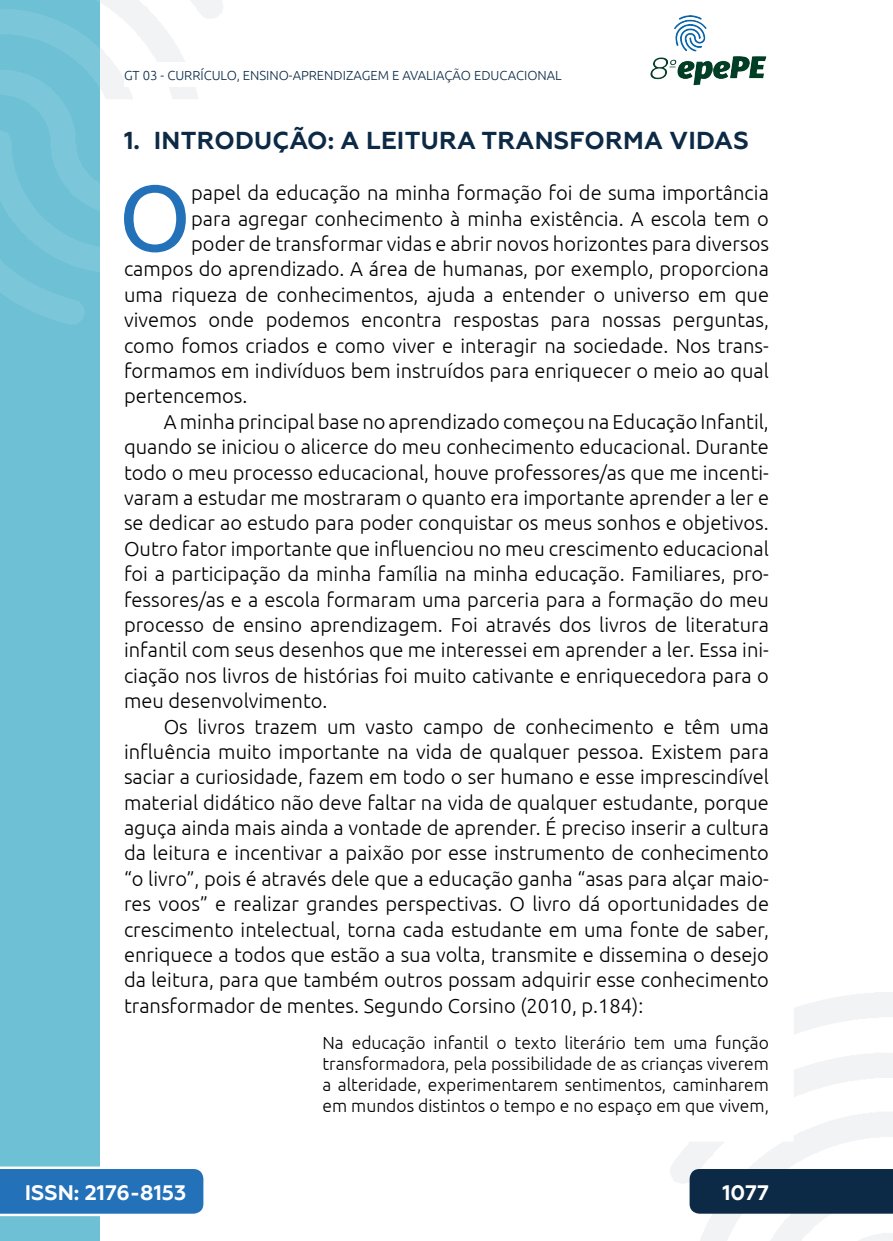
<style>
.page{position:relative;width:893px;height:1241px;background:#fff}
.page>*{position:absolute;margin:0;border:0;box-sizing:border-box;transform-origin:0 0}
._7_CAPITULAR{font:93.27px "Ubuntu";color:#2371b9}
._6_SUBTÍTULO_ABERTUR{font:700 24.5px "Geometria";letter-spacing:.01em;color:#0c2a46}
.t1{font:700 21px "Geometria";color:#fff}
._5_CORPO{font:300 20.12px/25.4px "Ubuntu";color:#000;text-align:justify}
._7_CAPITULAR-2{font:300 20.12px "Ubuntu";color:#000}
._8_CITACAO{font:300 17.5px/21px "Ubuntu";color:#000;text-align:justify}
.t2{font:300 13.12px "Ubuntu";color:#0c2a46}
</style>
<div class="page">
<svg style="left:670px;top:992px;width:223px;height:248px"></svg>
<svg style="left:99px;top:0;width:124px;height:324px"></svg>
<img style="left:650px;top:15px;width:117px;height:71px">
<div style="left:0;top:0;width:99px;height:1240px;background:#6ec0d5"></div>
<svg style="left:0;top:0;width:99px;height:325px"></svg>
<svg style="left:0;top:1166px;width:203px;height:49px;background:#367dbf"></svg>
<div style="left:690px;top:1168px;width:203px;height:45px;background:#0c2a46"></div>
<div style="left:124px;top:62px;width:516px;height:25px;background:#fff"></div>
<p class="t2" style="left:124px;top:67px;width:439px">GT 03 - CURRÍCULO, ENSINO-APRENDIZAGEM E AVALIAÇÃO EDUCACIONAL</p>
<p class="_6_SUBTÍTULO_ABERTUR" style="left:124px;top:126px;width:626px">1. INTRODUÇÃO: A LEITURA TRANSFORMA VIDAS</p>
<p class="_7_CAPITULAR" style="left:119px;top:161px;width:74px">O</p>
<p class="_7_CAPITULAR-2" style="left:191px;top:181px;width:579px">papel da educação na minha formação foi de suma importância</p>
<p class="_7_CAPITULAR-2" style="left:191px;top:206px;width:579px">para agregar conhecimento à minha existência. A escola tem o</p>
<p class="_7_CAPITULAR-2" style="left:191px;top:232px;width:579px">poder de transformar vidas e abrir novos horizontes para diversos</p>
<p class="_7_CAPITULAR-2" style="left:124px;top:257px;width:646px">campos do aprendizado. A área de humanas, por exemplo, proporciona</p>
<p class="_7_CAPITULAR-2" style="left:124px;top:282px;width:646px">uma riqueza de conhecimentos, ajuda a entender o universo em que</p>
<p class="_7_CAPITULAR-2" style="left:124px;top:308px;width:646px">vivemos onde podemos encontra respostas para nossas perguntas,</p>
<p class="_7_CAPITULAR-2" style="left:124px;top:333px;width:646px">como fomos criados e como viver e interagir na sociedade. Nos trans-</p>
<p class="_7_CAPITULAR-2" style="left:124px;top:358px;width:646px">formamos em indivíduos bem instruídos para enriquecer o meio ao qual</p>
<p class="_7_CAPITULAR-2" style="left:124px;top:384px;width:125px">pertencemos.</p>
<p class="_5_CORPO" style="left:124px;top:408px;width:646px;text-indent:40px">A minha principal base no aprendizado começou na Educação Infantil, quando se iniciou o alicerce do meu conhecimento educacional. Durante todo o meu processo educacional, houve professores/as que me incenti&shy;varam a estudar me mostraram o quanto era importante aprender a ler e se dedicar ao estudo para poder conquistar os meus sonhos e objetivos.<br>Outro fator importante que influenciou no meu crescimento educacional foi a participação da minha família na minha educação. Familiares, pro&shy;fessores/as e a escola formaram uma parceria para a formação do meu processo de ensino aprendizagem. Foi através dos livros de literatura infantil com seus desenhos que me interessei em aprender a ler. Essa ini&shy;ciação nos livros de histórias foi muito cativante e enriquecedora para o meu desenvolvimento.</p>
<p class="_5_CORPO" style="left:124px;top:713px;width:646px;text-indent:40px">Os livros trazem um vasto campo de conhecimento e têm uma influência muito importante na vida de qualquer pessoa. Existem para saciar a curiosidade, fazem em todo o ser humano e esse imprescindível material didático não deve faltar na vida de qualquer estudante, porque aguça ainda mais ainda a vontade de aprender. É preciso inserir a cultura da leitura e incentivar a paixão por esse instrumento de conhecimento “o livro”, pois é através dele que a educação ganha “asas para alçar maio&shy;res voos” e realizar grandes perspectivas. O livro dá oportunidades de crescimento intelectual, torna cada estudante em uma fonte de saber, enriquece a todos que estão a sua volta, transmite e dissemina o desejo da leitura, para que também outros possam adquirir esse conhecimento transformador de mentes. Segundo Corsino (2010, p.184):</p>
<p class="_8_CITACAO" style="left:322px;top:1031px;width:448px">Na educação infantil o texto literário tem uma função transformadora, pela possibilidade de as crianças viverem a alteridade, experimentarem sentimentos, caminharem em mundos distintos o tempo e no espaço em que vivem,</p>
<p class="t1" style="left:25px;top:1179px;width:163px">ISSN: 2176-8153</p>
<p class="t1" style="left:722px;top:1179px;width:48px">1077</p>
</div>
